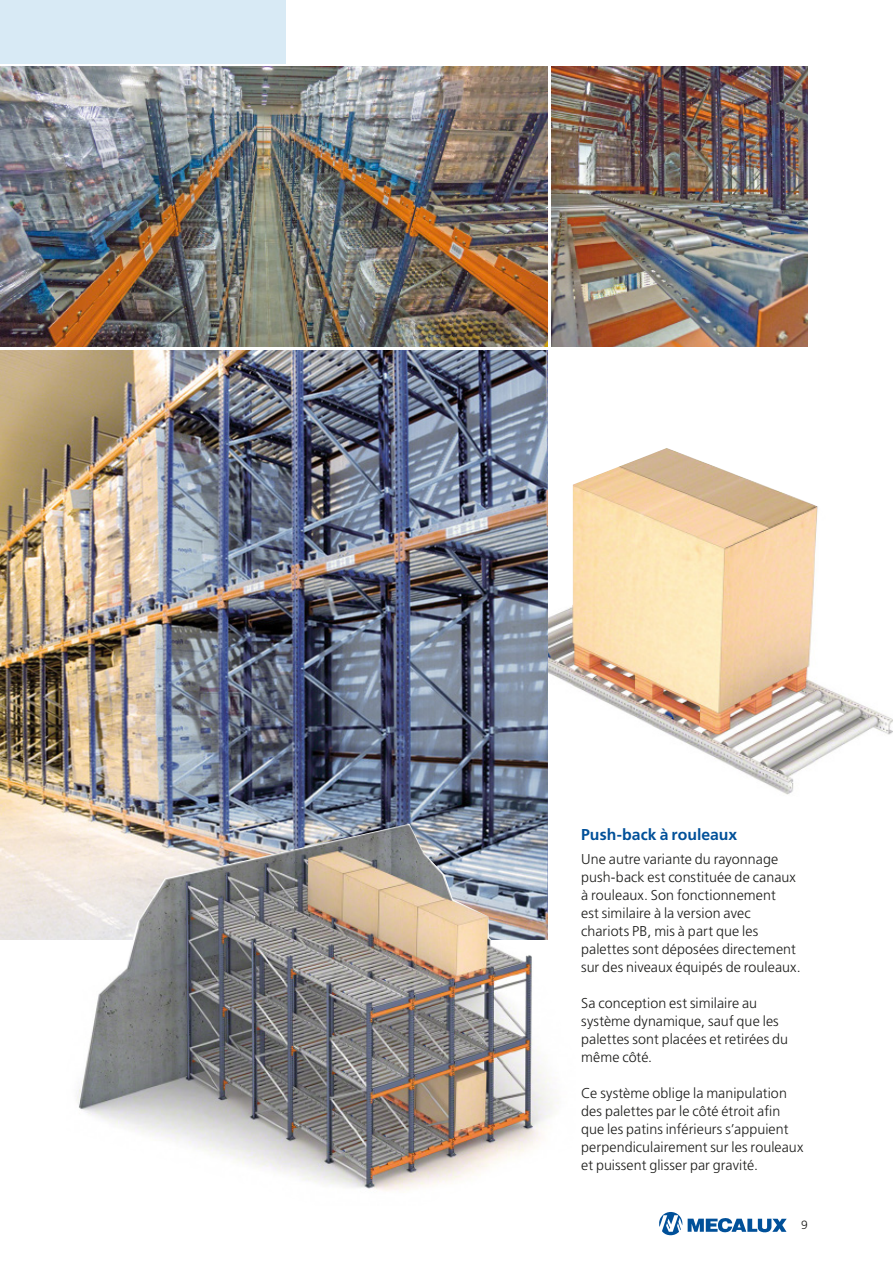
<style>
.page{position:relative;width:893px;height:1263px;background:#fff}
.page>*{position:absolute;margin:0;border:0;box-sizing:border-box;transform-origin:0 0}
.t1{font:700 15.75px "Frutiger LT Std";letter-spacing:.005em;color:#005099}
.t2{font:300 14.25px/18px "Frutiger LT Std";letter-spacing:.005em;color:#1d1d1b}
.t3{font:300 12px "Frutiger LT Std";color:#1d1d1b}
</style>
<div class="page">
<img style="left:547px;top:448px;width:346px;height:348px">
<img style="left:0;top:350px;width:547px;height:590px">
<img style="left:0;top:67px;width:547px;height:280px">
<img style="left:551px;top:67px;width:257px;height:280px">
<img style="left:66px;top:824px;width:493px;height:369px">
<div style="left:0;top:0;width:286px;height:64px;background:#d8eaf5"></div>
<svg style="left:659px;top:1212px;width:23px;height:23px"></svg>
<svg style="left:688px;top:1218px;width:99px;height:15px"></svg>
<p class="t1" style="left:581px;top:825px;width:158px">Push-back à rouleaux</p>
<p class="t2" style="left:581px;top:851px;width:221px">Une autre variante du rayonnage push-back est constituée de canaux à rouleaux. Son fonctionnement<br>est similaire à la version avec chariots PB, mis à part que les palettes sont déposées directement sur des niveaux équipés de rouleaux.</p>
<p class="t2" style="left:581px;top:995px;width:208px">Sa conception est similaire au système dynamique, sauf que les palettes sont placées et retirées du même côté.</p>
<p class="t2" style="left:581px;top:1085px;width:224px">Ce système oblige la manipulation des palettes par le côté étroit afin que les patins inférieurs s’appuient perpendiculairement sur les rouleaux et puissent glisser par gravité.</p>
<p class="t3" style="left:801px;top:1218px;width:8px">9</p>
</div>
